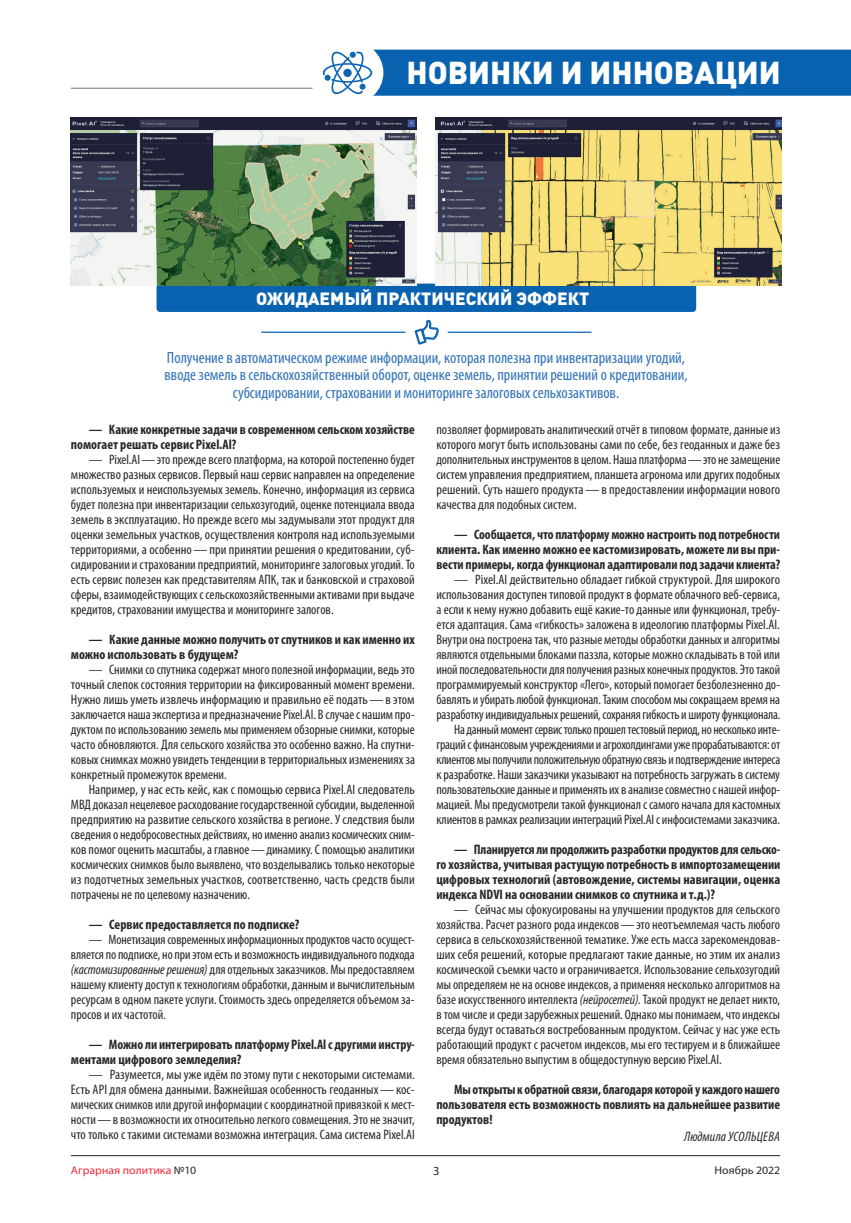
<style>
.page{position:relative;width:851px;height:1223px;background:#fff}
.page>*{position:absolute;margin:0;border:0;box-sizing:border-box;transform-origin:0 0}
.t1{font:900 31.25px "DIN Pro";color:#fff}
.t2{font:900 17.5px "DIN Pro";color:#fff}
.t3{font:condensed 16.25px/17.5px "Myriad Pro";color:#3072b8;text-align:center}
.t4{font:condensed 13.75px/15px "Myriad Pro";letter-spacing:-.005em;color:#292529;text-align:justify}
.t5{font:700 condensed 13.75px/15px "Myriad Pro";color:#292529}
.t6{font:italic condensed 13.75px "Myriad Pro";letter-spacing:.015em;color:#292529}
.t7{font:12.5px "Myriad Pro";color:#292529}
.t8{font:11.25px "Myriad Pro";letter-spacing:.005em;color:#ee2c3a;scale:1.05 1}
.t9{font:11.25px "Myriad Pro";letter-spacing:.005em;color:#292529;scale:1.05 1}
.s1{font-style:italic}
.s2{color:#292529}
</style>
<div class="page">
<hr style="left:71px;top:1155px;width:709px;height:1px;background:#292529">
<hr style="left:71px;top:88px;width:241px;height:1px;background:#6e7376">
<svg style="left:323px;top:50px;width:527px;height:46px;background:#1f70b6"></svg>
<div style="left:156px;top:283px;width:540px;height:29px;background:#0962af;border-radius:4px"></div>
<svg style="left:414px;top:320px;width:25px;height:24px"></svg>
<hr style="left:261px;top:331px;width:144px;height:2px;background:#0962af">
<hr style="left:447px;top:331px;width:144px;height:2px;background:#0962af">
<img style="left:71px;top:118px;width:345px;height:167px">
<img style="left:435px;top:118px;width:346px;height:167px">
<h1 class="t1" style="left:406px;top:52px;width:375px">НОВИНКИ И ИННОВАЦИИ</h1>
<p class="t2" style="left:256px;top:286px;width:335px">ОЖИДАЕМЫЙ ПРАКТИЧЕСКИЙ ЭФФЕКТ</p>
<p class="t3" style="left:164px;top:349px;width:524px">Получение в автоматическом режиме информации, которая полезна при инвентаризации угодий, вводе земель в сельскохозяйственный оборот, оценке земель, принятии решений о кредитовании, субсидировании, страховании и мониторинге залоговых сельхозактивов.</p>
<p class="t5" style="left:71px;top:422px;width:345px;text-indent:18px">— Какие конкретные задачи в современном сельском хозяйстве помогает решать сервис Pixel.Al?</p>
<p class="t4" style="left:71px;top:452px;width:345px;text-indent:18px">— Pixel.AI—это прежде всего платформа, на которой постепенно будет множество разных сервисов. Первый наш сервис направлен на определение используемых и неиспользуемых земель. Конечно, информация из сервиса будет полезна при инвентаризации сельхозугодий, оценке потенциала ввода земель в эксплуатацию. Но прежде всего мы задумывали этот продукт для оценки земельных участков, осуществления контроля над используемыми территориями, а особенно—при принятии решения о кредитовании, суб&shy;сидировании и страховании предприятий, мониторинге залоговых угодий. То есть сервис полезен как представителям АПК, так и банковской и страховой сферы, взаимодействующих ссельскохозяйственными активами при выдаче кредитов, страховании имущества и мониторинге залогов.</p>
<p class="t5" style="left:71px;top:632px;width:345px;text-indent:18px">— Какие данные можно получить от спутников и как именно их можно использовать в будущем?</p>
<p class="t4" style="left:71px;top:662px;width:345px;text-indent:18px">— Снимки со спутника содержат много полезной информации, ведь это точный слепок состояния территории на фиксированный момент времени.<br>Нужно лишь уметь извлечь информацию и правильно её подать—в этом заключается наша экспертиза и предназначение Pixel.AI. В случае с нашим про&shy;дуктом по использованию земель мы применяем обзорные снимки, которые часто обновляются. Для сельского хозяйства это особенно важно. На спутни&shy;ковых снимках можно увидеть тенденции втерриториальных изменениях за конкретный промежуток времени.</p>
<p class="t4" style="left:71px;top:782px;width:345px;text-indent:18px">Например, у нас есть кейс, как с помощью сервиса Pixel.AI следователь МВД доказал нецелевое расходование государственной субсидии, выделенной предприятию на развитие сельского хозяйства в регионе. У следствия были сведения о недобросовестных действиях, но именно анализ космических сним&shy;ков помог оценить масштабы, аглавное—динамику. С помощью аналитики космических снимков было выявлено, что возделывались только некоторые из подотчетных земельных участков, соответственно, часть средств были потрачены не по целевому назначению.</p>
<p class="t5" style="left:89px;top:917px;width:212px">— Сервис предоставляется по подписке?</p>
<p class="t4" style="left:71px;top:932px;width:345px;text-indent:18px">— Монетизация современных информационных продуктов часто осущест&shy;вляется по подписке, но при этом есть и возможность индивидуального подхода <span class="s1">(кастомизированные решения)</span> для отдельных заказчиков. Мы предоставляем нашему клиенту доступ ктехнологиям обработки, данным и вычислительным ресурсам в одном пакете услуги. Стоимость здесь определяется объемом за&shy;просов и их частотой.</p>
<p class="t5" style="left:71px;top:1037px;width:345px;text-indent:18px">— Можно ли интегрировать платформу Pixel.Al с другими инстру&shy;ментами цифрового земледелия?</p>
<p class="t4" style="left:71px;top:1067px;width:345px;text-indent:18px">— Разумеется, мы уже идём по этому пути с некоторыми системами.<br>Есть API для обмена данными. Важнейшая особенность геоданных—кос&shy;мических снимков или другой информации скоординатной привязкой к мест&shy;ности—ввозможности их относительно легкого совмещения. Это не значит, что только с такими системами возможна интеграция. Сама система Pixel.AI</p>
<p class="t4" style="left:436px;top:422px;width:345px">позволяет формировать аналитический отчёт втиповом формате, данные из которого могут быть использованы сами по себе, без геоданных и даже без дополнительных инструментов в целом. Наша платформа—это не замещение систем управления предприятием, планшета агронома или других подобных решений. Суть нашего продукта—в предоставлении информации нового качества для подобных систем.</p>
<p class="t5" style="left:436px;top:527px;width:345px;text-align:justify;text-indent:18px">— Сообщается, что платформу можно настроить под потребности клиента. Как именно можно ее кастомизировать, можете ли вы при&shy;вести примеры, когда функционал адаптировали под задачи клиента?</p>
<p class="t4" style="left:436px;top:572px;width:345px;text-align:right">— Pixel.AI действительно обладает гибкой структурой. Для широкого использования доступен типовой продукт в формате облачного веб-сервиса, а если к нему нужно добавить ещё какие-то данные или функционал, требу&shy;ется адаптация. Сама «гибкость» заложена в идеологию платформы Pixel.AI.<br>Внутри она построена так, что разные методы обработки данных и алгоритмы являются отдельными блоками паззла, которые можно складывать втой или иной последовательности для получения разных конечных продуктов. Это такой программируемый конструктор «Лего», который помогает безболезненно до&shy;бавлять и убирать любой функционал. Таким способом мы сокращаем время на разработку индивидуальных решений, сохраняя гибкость ишироту функционала.<br>На данный момент сервис только прошел тестовый период, но несколько инте&shy;граций сфинансовым учреждениями и агрохолдингами уже прорабатываются: от клиентов мы получили положительную обратную связь и подтверждение интереса к разработке. Наши заказчики указывают на потребность загружать в систему пользовательские данные и применять их ванализе совместно с нашей инфор&shy;мацией. Мы предусмотрели такой функционал с самого начала для кастомных клиентов в рамках реализации интеграций Pixel.AI с инфосистемами заказчика.</p>
<p class="t5" style="left:436px;top:842px;width:345px;text-align:justify;text-indent:18px">— Планируется ли продолжить разработки продуктов для сельско&shy;го хозяйства, учитывая растущую потребность в импортозамещении цифровых технологий (автовождение, системы навигации, оценка индекса NDVI на основании снимков со спутника и т.д.)?</p>
<p class="t4" style="left:436px;top:902px;width:345px;text-indent:18px">— Сейчас мы сфокусированы на улучшении продуктов для сельского хозяйства. Расчет разного рода индексов—это неотъемлемая часть любого сервиса в сельскохозяйственной тематике. Уже есть масса зарекомендовав&shy;ших себя решений, которые предлагают такие данные, но этим их анализ космической съемки часто и ограничивается. Использование сельхозугодий мы определяем не на основе индексов, а применяя несколько алгоритмов на базе искусственного интеллекта <span class="s1">(нейросетей).</span> Такой продукт не делает никто, втом числе и среди зарубежных решений. Однако мы понимаем, что индексы всегда будут оставаться востребованным продуктом. Сейчас у нас уже есть работающий продукт с расчетом индексов, мы его тестируем и в ближайшее время обязательно выпустим в общедоступную версию Pixel.AI.</p>
<p class="t5" style="left:436px;top:1082px;width:345px;text-align:justify;text-indent:18px">Мы открыты к обратной связи, благодаря которой у каждого нашего пользователя есть возможность повлиять на дальнейшее развитие продуктов!</p>
<p class="t6" style="left:684px;top:1129px;width:97px">Людмила УСОЛЬЦЕВА</p>
<p class="t8" style="left:71px;top:1164px;width:121px">Аграрная политика <span class="s2">№10</span></p>
<p class="t7" style="left:433px;top:1163px;width:8px">3</p>
<p class="t9" style="left:714px;top:1164px;width:64px">Ноябрь 2022</p>
</div>
